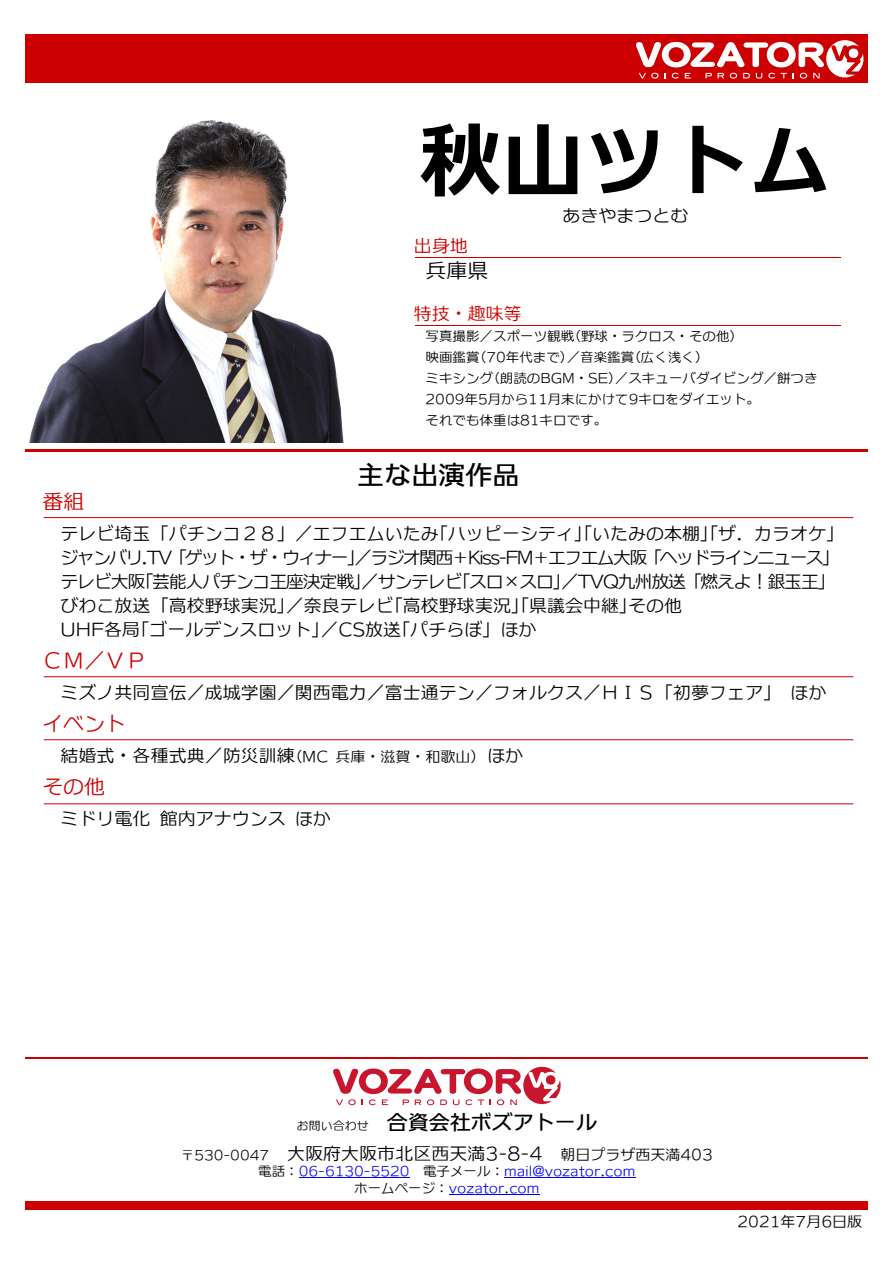
<style>
.page{position:relative;width:894px;height:1263px;background:#fff}
.page>*{position:absolute;margin:0;border:0;box-sizing:border-box;transform-origin:0 0}
.t1{font:82.5px "TA Universal Line DSP E";color:#000}
.t2{font:27px "TA Universal Line DSP D";color:#000}
.t3{font:21px "TA Universal Line DSP D";color:#000}
.t4{font:21px "TA Universal Line DSP L";letter-spacing:-.01em;color:#c00}
.t5{font:21px "TA Universal Line DSP L";color:#000}
.t6{font:18px/24px "TA Universal Line DSP L";color:#000}
.t7{font:18px "TA Universal Line DSP L";color:#c00}
.t8{font:15px "TA Universal Line DSP L";color:#000}
.t9{font:13.5px/21px "TA Universal Line DSP L";color:#000}
.t10{font:13.5px/16.5px "TA Universal Line DSP L";color:#00f;text-align:center}
.s1{font-size:15px}
.s2{font-family:"TA Universal Line DSP L";font-size:12px}
.s3{font-size:13.5px}
.s4{color:#000}
</style>
<div class="page">
<div style="left:26px;top:34px;width:841px;height:49px;background:#c00"></div>
<svg style="left:636px;top:40px;width:227px;height:39px"></svg>
<div style="left:26px;top:1202px;width:841px;height:8px;background:#c00"></div>
<hr style="left:26px;top:1057px;width:841px;height:2px;background:#c00">
<hr style="left:26px;top:449px;width:841px;height:2px;background:#c00">
<hr style="left:414px;top:325px;width:426px;height:1px;background:#c00">
<hr style="left:414px;top:257px;width:426px;height:1px;background:#c00">
<svg style="left:333px;top:1067px;width:227px;height:38px"></svg>
<hr style="left:299px;top:1177px;width:110px;height:1px;background:#00f">
<hr style="left:504px;top:1177px;width:131px;height:1px;background:#00f">
<hr style="left:448px;top:1194px;width:91px;height:1px;background:#00f">
<svg style="left:43px;top:517px;width:810px;height:1px"></svg>
<svg style="left:43px;top:676px;width:810px;height:1px"></svg>
<svg style="left:43px;top:739px;width:810px;height:1px"></svg>
<svg style="left:43px;top:803px;width:810px;height:2px;background:#e57f7f"></svg>
<img style="left:29px;top:120px;width:315px;height:322px">
<h1 class="t1" style="left:419px;top:118px;width:414px">秋山ツトム</h1>
<p class="t6" style="left:562px;top:203px;width:128px">あきやまつとむ</p>
<p class="t5" style="left:425px;top:260px;width:65px">兵庫県</p>
<p class="t7" style="left:413px;top:236px;width:56px">出身地</p>
<p class="t7" style="left:413px;top:304px;width:110px">特技・趣味等</p>
<p class="t9" style="left:425px;top:325px;width:393px">写真撮影／スポーツ観戦(野球・ラクロス・その他)<br>映画鑑賞(70年代まで)／音楽鑑賞(広く浅く)<br>ミキシング(朗読のBGM・SE)／スキューバダイビング／餅つき<br>2009年5月から11月末にかけて9キロをダイエット。<br>それでも体重は81キロです。</p>
<h2 class="t2" style="left:357px;top:461px;width:164px">主な出演作品</h2>
<p class="t4" style="left:43px;top:490px;width:43px">番組</p>
<p class="t6" style="left:61px;top:521px;width:776px">テレビ埼玉「パチンコ２８」／エフエムいたみ｢ハッピーシティ｣｢いたみの本棚｣｢ザ．カラオケ｣ジャンバリ.TV ｢ゲット・ザ・ウィナー｣／ラジオ関西＋Kiss-FM＋エフエム大阪｢ヘッドラインニュース｣テレビ大阪｢芸能人パチンコ王座決定戦｣／サンテレビ｢スロ×スロ｣／TVQ九州放送｢燃えよ！銀玉王｣びわこ放送｢高校野球実況｣／奈良テレビ｢高校野球実況｣｢県議会中継｣その他<br>UHF各局｢ゴールデンスロット｣／CS放送｢パチらぼ｣ほか</p>
<p class="t4" style="left:43px;top:649px;width:105px">ＣＭ／ＶＰ</p>
<p class="t6" style="left:61px;top:680px;width:767px">ミズノ共同宣伝／成城学園／関西電力／富士通テン／フォルクス／ＨＩＳ「初夢フェア」ほか</p>
<p class="t4" style="left:43px;top:712px;width:85px">イベント</p>
<p class="t6" style="left:61px;top:743px;width:464px">結婚式・各種式典／防災訓練<span class="s1">(MC 兵庫・滋賀・和歌山)</span> ほか</p>
<p class="t4" style="left:43px;top:775px;width:64px">その他</p>
<p class="t6" style="left:61px;top:806px;width:272px">ミドリ電化館内アナウンスほか</p>
<p class="t3" style="left:296px;top:1111px;width:302px"><span class="s2">お問い合わせ</span> 合資会社ボズアトール</p>
<p class="t6" style="left:181px;top:1141px;width:533px"><span class="s3">〒530-0047</span> 大阪府大阪市北区西天満3-8-4 <span class="s1">朝日プラザ西天満403</span></p>
<p class="t10" style="left:258px;top:1163px;width:378px"><span class="s4">電話：</span>06-6130-5520 <span class="s4">電子メール：</span>mail@vozator.com<span class="s4">ホームページ：</span>vozator.com</p>
<p class="t8" style="left:737px;top:1214px;width:126px">2021年7月6日版</p>
</div>
